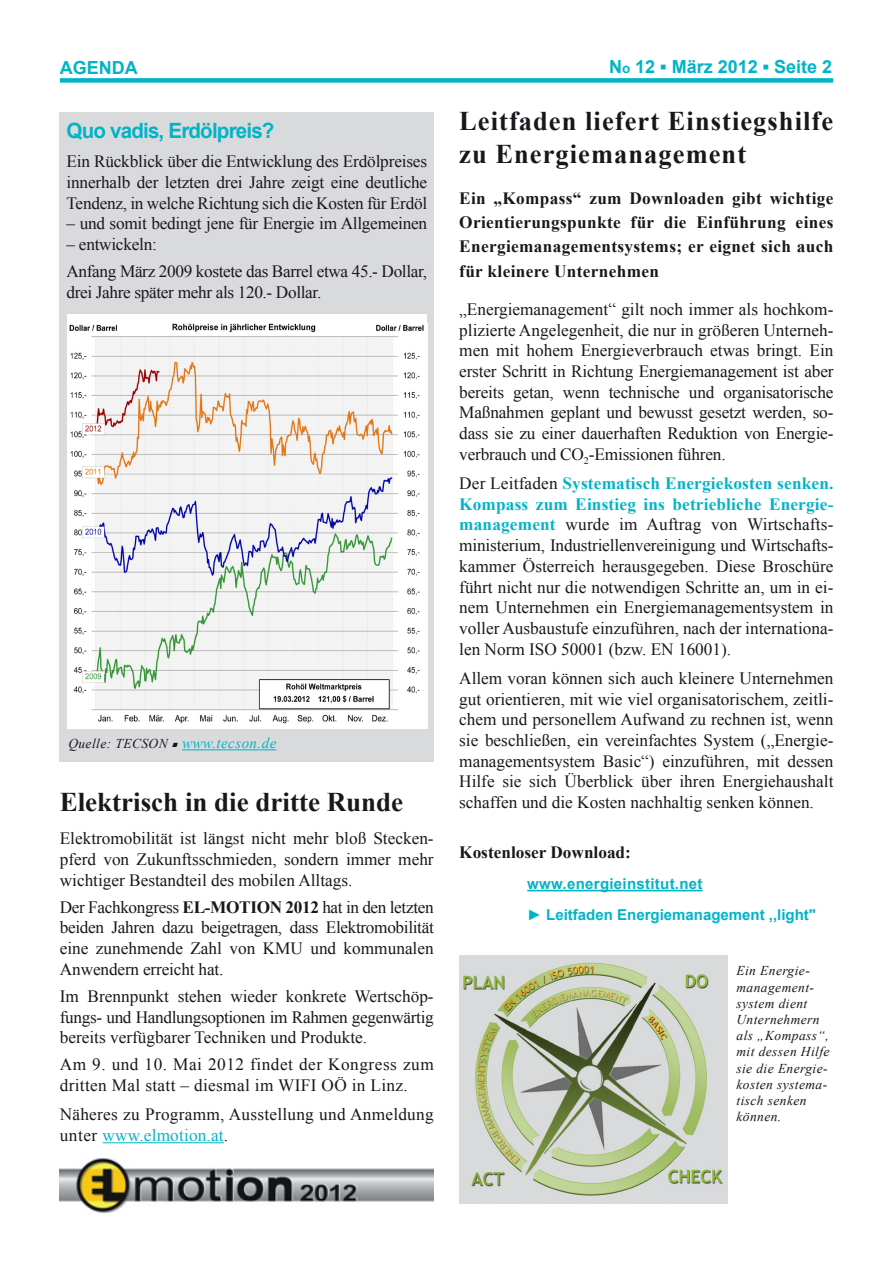
<style>
.page{position:relative;width:893px;height:1263px;background:#fff}
.page>*{position:absolute;margin:0;border:0;box-sizing:border-box;transform-origin:0 0}
.t1{font:700 27px/32.4px "Times New Roman";letter-spacing:.04em;color:#1a171c}
.t2{font:700 27px "Times New Roman";color:#1a171c}
.t3{font:700 21px "Arial";letter-spacing:-.04em;color:#00b4c8}
.t4{font:700 18px "Arial";color:#00b4c8}
.t5{font:17.25px/20.7px "Times New Roman";color:#1a171c;text-align:justify}
.t6{font:700 17.25px/24.5px "Times New Roman";letter-spacing:.02em;color:#1a171c;text-align:justify}
.t7{font:17.25px/20.7px "Times New Roman";letter-spacing:-.02em;color:#1a171c}
.t8{font:17.25px/20.7px "Times New Roman";letter-spacing:.02em;color:#1a171c}
.t9{font:700 17.25px "Times New Roman";color:#1a171c}
.t10{font:700 15px "Arial";color:#00b4c8}
.t11{font:700 15px "Arial";letter-spacing:.02em;color:#00b4c8}
.t12{font:italic 13.5px/16.2px "Times New Roman";letter-spacing:.03em;color:#1a171c}
.s1{font-size:13.5px}
.s2{font-family:"Times New Roman"}
.s3{font-size:9px}
.s4{font-size:15px;color:#00b4c8}
.s5{font-weight:700}
.s6{color:#00b4c8}
.s7{font-weight:700;color:#00b4c8}
</style>
<div class="page">
<div style="left:60px;top:78px;width:773px;height:5px;background:#00b4c8"></div>
<div style="left:60px;top:112px;width:374px;height:650px;background:#d9dadb"></div>
<hr style="left:103px;top:1142px;width:121px;height:1px;background:#00b4c8">
<hr style="left:527px;top:890px;width:175px;height:1px;background:#00b4c8">
<img style="left:459px;top:955px;width:269px;height:248px">
<div style="left:67px;top:314px;width:360px;height:21px;background:#fff"></div>
<img style="left:67px;top:324px;width:360px;height:405px">
<img style="left:60px;top:1158px;width:374px;height:55px">
<hr style="left:182px;top:749px;width:94px;height:1px;background:#00b4c8">
<p class="t4" style="left:60px;top:56px;width:79px">AGENDA</p>
<p class="t4" style="left:609px;top:55px;width:225px">N<span class="s1">o</span> 12 <span class="s2">▪</span> März 2012 <span class="s2">▪</span> Seite 2</p>
<p class="t3" style="left:67px;top:117px;width:210px">Quo vadis, Erdölpreis?</p>
<p class="t5" style="left:67px;top:151px;width:362px">Ein Rückblick über die Entwicklung des Erdölpreises innerhalb der letzten drei Jahre zeigt eine deutliche Tendenz, in welche Richtung sich die Kosten für Erdöl</p>
<p class="t5" style="left:67px;top:213px;width:362px">– und somit bedingt jene für Energie im Allgemeinen</p>
<p class="t5" style="left:67px;top:234px;width:92px">– entwickeln:</p>
<p class="t7" style="left:67px;top:261px;width:362px">Anfang März 2009 kostete das Barrel etwa 45.- Dollar, drei Jahre später mehr als 120.- Dollar.</p>
<p class="t12" style="left:68px;top:735px;width:210px">Quelle: TECSON <span class="s3">■</span><span class="s4">www.tecson.de</span></p>
<p class="t2" style="left:60px;top:783px;width:345px">Elektrisch in die dritte Runde</p>
<p class="t5" style="left:60px;top:828px;width:375px">Elektromobilität ist längst nicht mehr bloß Stecken&shy;pferd von Zukunftsschmieden, sondern immer mehr wichtiger Bestandteil des mobilen Alltags.</p>
<p class="t5" style="left:60px;top:896px;width:376px">Der Fachkongress <span class="s5">EL-MOTION 2012</span> hat in den letzten beiden Jahren dazu beigetragen, dass Elektromobilität eine zunehmende Zahl von KMU und kommunalen Anwendern erreicht hat.</p>
<p class="t5" style="left:60px;top:985px;width:375px">Im Brennpunkt stehen wieder konkrete Wertschöp&shy;fungs- und Handlungsoptionen im Rahmen gegenwärtig bereits verfügbarer Techniken und Produkte.</p>
<p class="t8" style="left:60px;top:1054px;width:375px">Am 9. und 10. Mai 2012 findet der Kongress zum dritten Mal statt – diesmal im WIFI OÖ in Linz.</p>
<p class="t5" style="left:60px;top:1104px;width:375px">Näheres zu Programm, Ausstellung und Anmeldung unter <span class="s6">www.elmotion.at</span>.</p>
<p class="t1" style="left:459px;top:104px;width:375px">Leitfaden liefert Einstiegshilfe zu Energiemanagement</p>
<p class="t6" style="left:459px;top:185px;width:376px">Ein „Kompass“ zum Downloaden gibt wichtige Orientierungspunkte für die Einführung eines Energiemanagementsystems; er eignet sich auch für kleinere Unternehmen</p>
<p class="t5" style="left:459px;top:299px;width:376px">„Energiemanagement“ gilt noch immer als hochkom&shy;plizierte Angelegenheit, die nur in größeren Unterneh&shy;men mit hohem Energieverbrauch etwas bringt. Ein erster Schritt in Richtung Energiemanagement ist aber bereits getan, wenn technische und organisatorische Maßnahmen geplant und bewusst gesetzt werden, so&shy;dass sie zu einer dauerhaften Reduktion von Energie&shy;verbrauch und CO<sub>2</sub>-Emissionen führen.</p>
<p class="t5" style="left:459px;top:473px;width:376px">Der Leitfaden <span class="s7">Systematisch Energiekosten senken.<br>Kompass zum Einstieg ins betriebliche Energie&shy;management</span> wurde im Auftrag von Wirtschafts&shy;ministerium, Industriellenvereinigung und Wirtschafts&shy;kammer Österreich herausgegeben. Diese Broschüre führt nicht nur die notwendigen Schritte an, um in ei&shy;nem Unternehmen ein Energiemanagementsystem in voller Ausbaustufe einzuführen, nach der internationa&shy;len Norm ISO 50001 (bzw. EN 16001).</p>
<p class="t5" style="left:459px;top:667px;width:376px">Allem voran können sich auch kleinere Unternehmen gut orientieren, mit wie viel organisatorischem, zeitli&shy;chem und personellem Aufwand zu rechnen ist, wenn sie beschließen, ein vereinfachtes System („Energie&shy;managementsystem Basic“) einzuführen, mit dessen Hilfe sie sich Überblick über ihren Energiehaushalt schaffen und die Kosten nachhaltig senken können.</p>
<p class="t9" style="left:459px;top:840px;width:173px">Kostenloser Download:</p>
<p class="t11" style="left:527px;top:874px;width:177px">www.energieinstitut.net</p>
<p class="t10" style="left:527px;top:905px;width:290px">► Leitfaden Energiemanagement ,,light"</p>
<p class="t12" style="left:736px;top:962px;width:95px">Ein Energie&shy;management&shy;system dient<br>Unternehmern als „Kompass“, mit dessen Hilfe sie die Energie&shy;kosten systema&shy;tisch senken können.</p>
</div>
